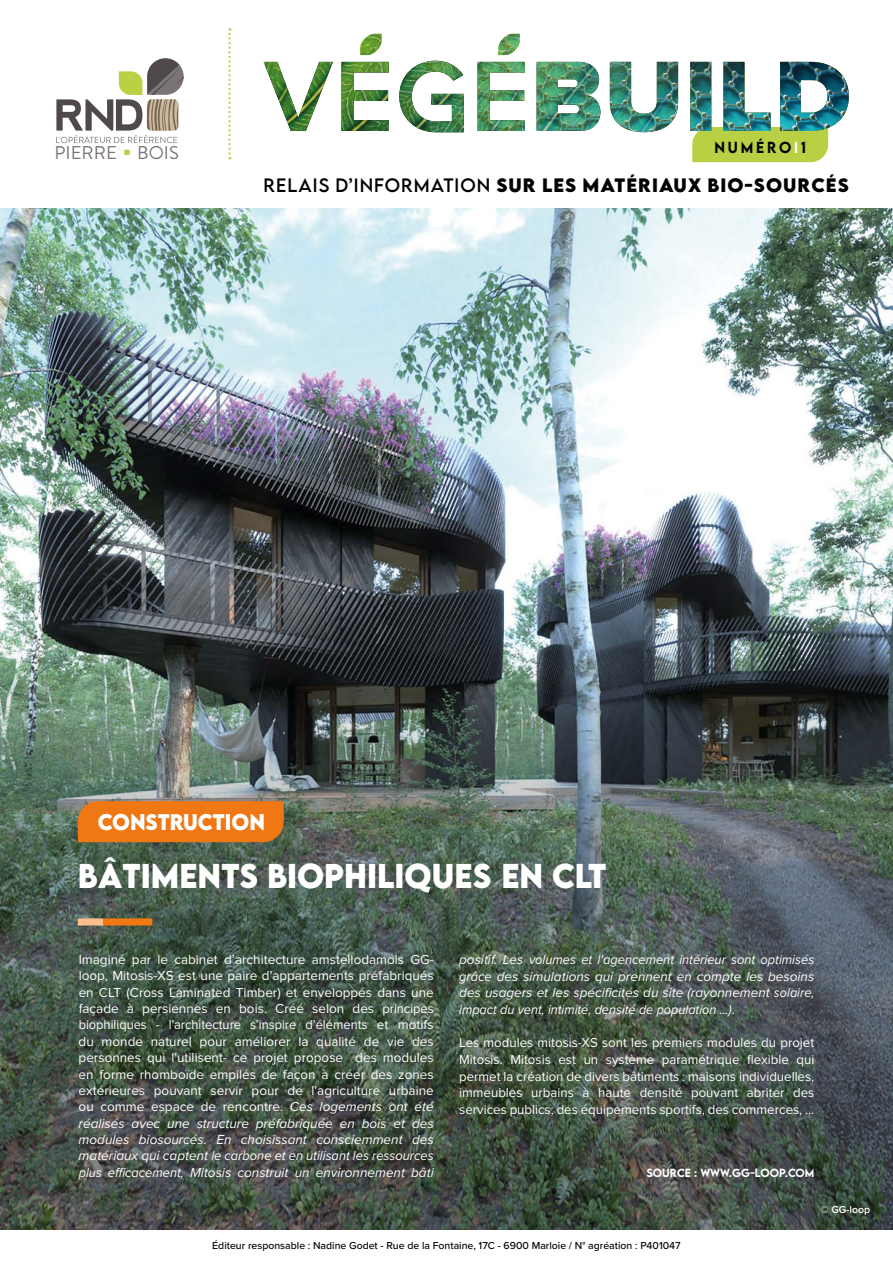
<style>
.page{position:relative;width:893px;height:1263px;background:#fff}
.page>*{position:absolute;margin:0;border:0;box-sizing:border-box;transform-origin:0 0}
.t1{font:700 30.6px "LEMONMILK";color:#fff;scale:.95 1}
.t2{font:700 20.1px "LEMONMILK";color:#fff;scale:.95 1}
.t3{font:18.45px "Brandon Grotesque";color:#7b7475}
.t4{font:700 17.25px "LEMONMILK";letter-spacing:.06em;color:#000}
.t5{font:500 14.25px "LEMONMILK";color:#000}
.t6{font:13.5px/16.4px "Proxima Nova";color:#fff;text-align:justify}
.t7{font:italic 13.5px/16.6px "Proxima Nova";color:#fff;text-align:justify}
.t8{font:500 10.5px "Proxima Nova";color:#000}
.t9{font:500 10.5px "LEMONMILK";color:#fff}
.t10{font:600 10.5px "Proxima Nova";color:#fff}
.s1{color:#fff}
.s2{font-weight:400}
.s3{font-style:italic}
.s4{font-style:normal}
</style>
<div class="page">
<img style="left:0;top:208px;width:893px;height:430px">
<img style="left:0;top:638px;width:893px;height:592px">
<svg style="left:124px;top:150px;width:6px;height:5px"></svg>
<svg style="left:56px;top:58px;width:128px;height:85px"></svg>
<svg style="left:228px;top:28px;width:3px;height:131px"></svg>
<div style="left:78px;top:801px;width:206px;height:41px;background:#ef7714"></div>
<div style="left:78px;top:918px;width:25px;height:7px;background:#f9bf8d"></div>
<div style="left:103px;top:918px;width:49px;height:7px;background:#ef7714"></div>
<img style="left:498px;top:34px;width:22px;height:21px">
<img style="left:360px;top:34px;width:22px;height:21px">
<svg style="left:431px;top:132px;width:398px;height:30px"></svg>
<img style="left:264px;top:61px;width:83px;height:70px">
<img style="left:347px;top:61px;width:502px;height:71px">
<h3 class="t3" style="left:54px;top:140px;width:126px">PIERRE BOIS</h3>
<p class="t5" style="left:714px;top:138px;width:93px">NUM ÉRO <span class="s1">I</span>1</p>
<p class="t4" style="left:264px;top:173px;width:587px"><span class="s2">RELAIS D’INFORMATION</span> SUR LES MATÉRIAUX BIO-SOURCÉS</p>
<h2 class="t2" style="left:98px;top:808px;width:177px">CONSTRUCTION</h2>
<h1 class="t1" style="left:78px;top:855px;width:558px">BÂTIMENTS BIOPHILIQUES EN CLT</h1>
<p class="t6" style="left:79px;top:951px;width:357px">Imaginé par le cabinet d’architecture amstellodamois GG&shy;loop, Mitosis-XS est une paire d'appartements préfabriqués en CLT (Cross Laminated Timber) et enveloppés dans une façade à persiennes en bois. Créé selon des principes biophiliques - l'architecture s’inspire d’éléments et motifs du monde naturel pour améliorer la qualité de vie des personnes qui l'utilisent- ce projet propose des modules en forme rhomboïde empilés de façon à créer des zones extérieures pouvant servir pour de l'agriculture urbaine ou comme espace de rencontre. <span class="s3">Ces logements ont été réalisés avec une structure préfabriquée en bois et des modules biosourcés. En choisissant consciemment des matériaux qui captent le carbone et en utilisant les ressources plus efficacement, Mitosis construit un environnement bâti</span></p>
<p class="t7" style="left:459px;top:951px;width:357px">positif. Les volumes et l'agencement intérieur sont optimisés grâce des simulations qui prennent en compte les besoins des usagers et les spécificités du site (rayonnement solaire, impact du vent, intimité, densité de population ...)<span class="s4">.</span></p>
<p class="t6" style="left:459px;top:1034px;width:357px">Les modules mitosis-XS sont les premiers modules du projet Mitosis. Mitosis est un système paramétrique flexible qui permet la création de divers bâtiments : maisons individuelles, immeubles urbains à haute densité pouvant abriter des services publics, des équipements sportifs, des commerces, …</p>
<p class="t9" style="left:646px;top:1165px;width:169px">SOURCE : WWW.GG-LOOP.COM</p>
<p class="t8" style="left:212px;top:1237px;width:470px">Éditeur responsable : Nadine Godet - Rue de la Fontaine, 17C - 6900 Marloie / N° agréation : P401047</p>
<p class="t10" style="left:820px;top:1204px;width:51px">© GG-loop</p>
</div>
